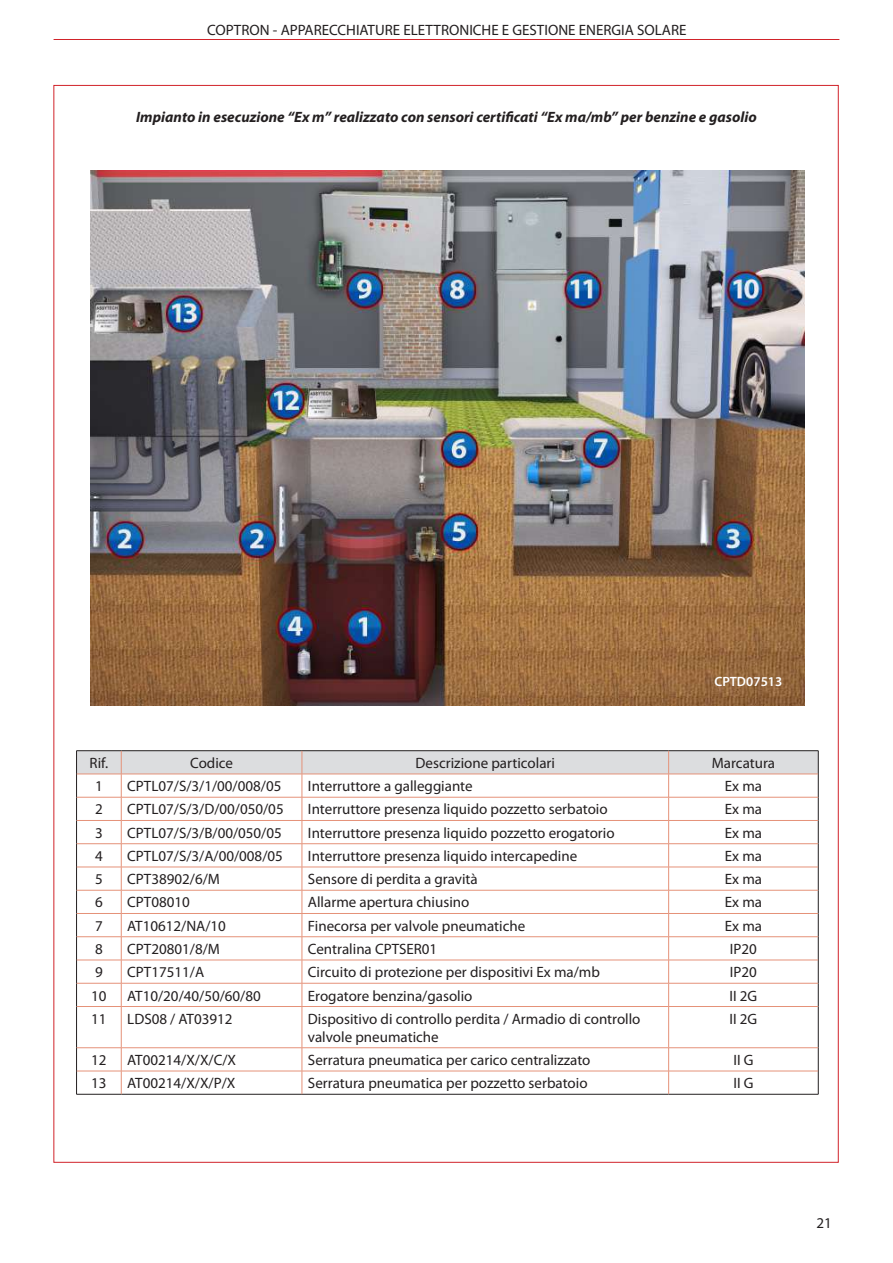
<style>
.page{position:relative;width:893px;height:1263px;background:#fff}
.page>*{position:absolute;margin:0;border:0;box-sizing:border-box;transform-origin:0 0}
.t1{font:15px/18px "Myriad Pro";color:#231f20}
.t2{font:italic 700 15px "Myriad Pro";color:#231f20}
.t3{font:600 13.5px "Myriad Pro";color:#fff}
</style>
<div class="page">
<hr style="left:54px;top:39px;width:785px;height:1px;background:#d1232a">
<hr style="left:76px;top:750px;width:45px;height:1px;background:#231f20">
<hr style="left:121px;top:750px;width:181px;height:1px;background:#231f20">
<hr style="left:302px;top:750px;width:367px;height:1px;background:#231f20">
<hr style="left:669px;top:750px;width:149px;height:1px;background:#231f20">
<hr style="left:76px;top:1006px;width:1px;height:42px;background:#231f20">
<hr style="left:818px;top:1006px;width:1px;height:42px;background:#231f20">
<svg style="left:76px;top:1048px;width:1px;height:46px"></svg>
<svg style="left:818px;top:1048px;width:1px;height:46px"></svg>
<hr style="left:76px;top:1094px;width:45px;height:1px;background:#231f20">
<hr style="left:121px;top:1094px;width:181px;height:1px;background:#231f20">
<hr style="left:302px;top:1094px;width:367px;height:1px;background:#231f20">
<hr style="left:669px;top:1094px;width:149px;height:1px;background:#231f20">
<svg style="left:76px;top:751px;width:743px;height:255px"></svg>
<hr style="left:77px;top:1006px;width:44px;height:1px;background:#e59279">
<hr style="left:121px;top:1006px;width:181px;height:1px;background:#e59279">
<hr style="left:121px;top:1007px;width:1px;height:40px;background:#e59279">
<hr style="left:302px;top:1006px;width:367px;height:1px;background:#e59279">
<hr style="left:302px;top:1007px;width:1px;height:40px;background:#e59279">
<hr style="left:669px;top:1006px;width:149px;height:1px;background:#e59279">
<hr style="left:668px;top:1007px;width:1px;height:40px;background:#e59279">
<hr style="left:77px;top:1047px;width:44px;height:1px;background:#e59279">
<hr style="left:121px;top:1047px;width:181px;height:1px;background:#e59279">
<hr style="left:302px;top:1047px;width:367px;height:1px;background:#e59279">
<hr style="left:669px;top:1047px;width:149px;height:1px;background:#e59279">
<hr style="left:77px;top:1071px;width:44px;height:1px;background:#e59279">
<hr style="left:121px;top:1071px;width:181px;height:1px;background:#e59279">
<svg style="left:121px;top:1048px;width:1px;height:46px"></svg>
<hr style="left:302px;top:1071px;width:367px;height:1px;background:#e59279">
<svg style="left:302px;top:1048px;width:1px;height:46px"></svg>
<hr style="left:669px;top:1071px;width:149px;height:1px;background:#e59279">
<svg style="left:668px;top:1048px;width:1px;height:46px"></svg>
<img style="left:91px;top:170px;width:713px;height:536px">
<p class="t1" style="left:207px;top:21px;width:481px">COPTRON - APPARECCHIATURE ELETTRONICHE E GESTIONE ENERGIA SOLARE</p>
<p class="t2" style="left:136px;top:107px;width:622px">Impianto in esecuzione “Ex m” realizzato con sensori certificati “Ex ma/mb” per benzine e gasolio</p>
<p class="t3" style="left:714px;top:673px;width:69px">CPTD07513</p>
<p class="t1" style="left:90px;top:754px;width:20px">Rif.</p>
<p class="t1" style="left:190px;top:754px;width:44px">Codice</p>
<p class="t1" style="left:416px;top:754px;width:141px">Descrizione particolari</p>
<p class="t1" style="left:712px;top:754px;width:65px">Marcatura</p>
<p class="t1" style="left:95px;top:777px;width:9px">1</p>
<p class="t1" style="left:127px;top:777px;width:156px">CPTL07/S/3/1/00/008/05</p>
<p class="t1" style="left:308px;top:777px;width:166px">Interruttore a galleggiante</p>
<p class="t1" style="left:725px;top:777px;width:39px">Ex ma</p>
<p class="t1" style="left:95px;top:800px;width:9px">2</p>
<p class="t1" style="left:127px;top:800px;width:158px">CPTL07/S/3/D/00/050/05</p>
<p class="t1" style="left:308px;top:800px;width:301px">Interruttore presenza liquido pozzetto serbatoio</p>
<p class="t1" style="left:725px;top:800px;width:39px">Ex ma</p>
<p class="t1" style="left:95px;top:823px;width:9px">3</p>
<p class="t1" style="left:127px;top:823px;width:156px">CPTL07/S/3/B/00/050/05</p>
<p class="t1" style="left:308px;top:823px;width:308px">Interruttore presenza liquido pozzetto erogatorio</p>
<p class="t1" style="left:725px;top:823px;width:39px">Ex ma</p>
<p class="t1" style="left:95px;top:847px;width:9px">4</p>
<p class="t1" style="left:127px;top:847px;width:157px">CPTL07/S/3/A/00/008/05</p>
<p class="t1" style="left:308px;top:847px;width:271px">Interruttore presenza liquido intercapedine</p>
<p class="t1" style="left:725px;top:847px;width:39px">Ex ma</p>
<p class="t1" style="left:95px;top:870px;width:9px">5</p>
<p class="t1" style="left:127px;top:870px;width:94px">CPT38902/6/M</p>
<p class="t1" style="left:308px;top:870px;width:171px">Sensore di perdita a gravità</p>
<p class="t1" style="left:725px;top:870px;width:39px">Ex ma</p>
<p class="t1" style="left:95px;top:893px;width:9px">6</p>
<p class="t1" style="left:127px;top:893px;width:64px">CPT08010</p>
<p class="t1" style="left:308px;top:893px;width:163px">Allarme apertura chiusino</p>
<p class="t1" style="left:725px;top:893px;width:39px">Ex ma</p>
<p class="t1" style="left:95px;top:916px;width:9px">7</p>
<p class="t1" style="left:127px;top:916px;width:100px">AT10612/NA/10</p>
<p class="t1" style="left:308px;top:916px;width:219px">Finecorsa per valvole pneumatiche</p>
<p class="t1" style="left:725px;top:916px;width:39px">Ex ma</p>
<p class="t1" style="left:95px;top:940px;width:9px">8</p>
<p class="t1" style="left:127px;top:940px;width:94px">CPT20801/8/M</p>
<p class="t1" style="left:308px;top:940px;width:131px">Centralina CPTSER01</p>
<p class="t1" style="left:730px;top:940px;width:28px">IP20</p>
<p class="t1" style="left:95px;top:963px;width:9px">9</p>
<p class="t1" style="left:127px;top:963px;width:78px">CPT17511/A</p>
<p class="t1" style="left:308px;top:963px;width:294px">Circuito di protezione per dispositivi Ex ma/mb</p>
<p class="t1" style="left:730px;top:963px;width:28px">IP20</p>
<p class="t1" style="left:91px;top:986px;width:17px">10</p>
<p class="t1" style="left:127px;top:986px;width:135px">AT10/20/40/50/60/80</p>
<p class="t1" style="left:308px;top:986px;width:166px">Erogatore benzina/gasolio</p>
<p class="t1" style="left:730px;top:986px;width:29px">II 2G</p>
<p class="t1" style="left:91px;top:1009px;width:17px">11</p>
<p class="t1" style="left:127px;top:1009px;width:107px">LDS08 / AT03912</p>
<p class="t1" style="left:308px;top:1009px;width:334px">Dispositivo di controllo perdita / Armadio di controllo valvole pneumatiche</p>
<p class="t1" style="left:730px;top:1009px;width:29px">II 2G</p>
<p class="t1" style="left:91px;top:1051px;width:17px">12</p>
<p class="t1" style="left:127px;top:1051px;width:110px">AT00214/X/X/C/X</p>
<p class="t1" style="left:308px;top:1051px;width:284px">Serratura pneumatica per carico centralizzato</p>
<p class="t1" style="left:733px;top:1051px;width:22px">II G</p>
<p class="t1" style="left:91px;top:1074px;width:17px">13</p>
<p class="t1" style="left:127px;top:1074px;width:110px">AT00214/X/X/P/X</p>
<p class="t1" style="left:308px;top:1074px;width:281px">Serratura pneumatica per pozzetto serbatoio</p>
<p class="t1" style="left:733px;top:1074px;width:22px">II G</p>
<p class="t1" style="left:816px;top:1214px;width:17px">21</p>
</div>
